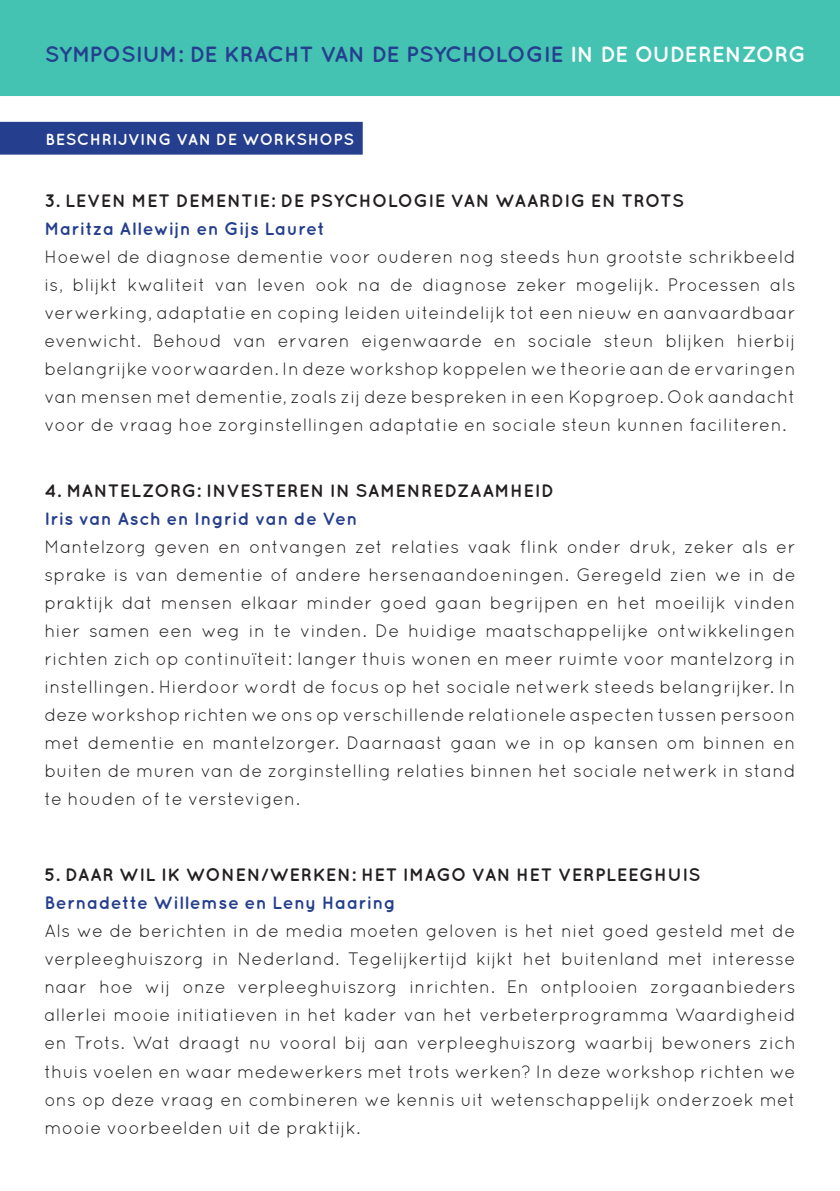
<style>
.page{position:relative;width:840px;height:1191px;background:#fff}
.page>*{position:absolute;margin:0;border:0;box-sizing:border-box;transform-origin:0 0}
.t1{font:700 22px "Quicksand";color:#253f8e}
.t2{font:18px/28px "Quicksand";letter-spacing:.02em;color:#231f20;text-align:justify}
.t3{font:700 18px "Quicksand";letter-spacing:.025em;color:#231f20}
.t4{font:700 18px "Quicksand";letter-spacing:.025em;color:#253f8e}
.t5{font:700 16px "Quicksand";letter-spacing:.035em;color:#fff}
.s1{color:#fff}
</style>
<div class="page">
<div style="left:0;top:0;width:839px;height:96px;background:#44c2b2"></div>
<div style="left:0;top:122px;width:362px;height:33px;background:#253f8e"></div>
<p class="t1" style="left:45px;top:41px;width:762px">SYMPOSIUM: DE KRACHT VAN DE PSYCHOLOGIE <span class="s1">IN DE OUDERENZORG</span></p>
<p class="t5" style="left:45px;top:130px;width:310px">BESCHRIJVING VAN DE WORKSHOPS</p>
<p class="t3" style="left:44px;top:189px;width:641px">3. LEVEN MET DEMENTIE: DE PSYCHOLOGIE VAN WAARDIG EN TROTS</p>
<p class="t4" style="left:44px;top:217px;width:282px">Maritza Allewijn en Gijs Lauret</p>
<p class="t2" style="left:44px;top:242px;width:752px">Hoewel de diagnose dementie voor ouderen nog steeds hun grootste schrikbeeld is, blijkt kwaliteit van leven ook na de diagnose zeker mogelijk. Processen als verwerking, adaptatie en coping leiden uiteindelijk tot een nieuw en aanvaardbaar evenwicht. Behoud van ervaren eigenwaarde en sociale steun blijken hierbij belangrijke voorwaarden. In deze workshop koppelen we theorie aan de ervaringen van mensen met dementie, zoals zij deze bespreken in een Kopgroep. Ook aandacht voor de vraag hoe zorginstellingen adaptatie en sociale steun kunnen faciliteren.</p>
<p class="t3" style="left:44px;top:480px;width:511px">4. MANTELZORG: INVESTEREN IN SAMENREDZAAMHEID</p>
<p class="t4" style="left:44px;top:508px;width:314px">Iris van Asch en Ingrid van de Ven</p>
<p class="t2" style="left:44px;top:533px;width:752px">Mantelzorg geven en ontvangen zet relaties vaak flink onder druk, zeker als er sprake is van dementie of andere hersenaandoeningen. Geregeld zien we in de praktijk dat mensen elkaar minder goed gaan begrijpen en het moeilijk vinden hier samen een weg in te vinden. De huidige maatschappelijke ontwikkelingen richten zich op continuïteit: langer thuis wonen en meer ruimte voor mantelzorg in instellingen. Hierdoor wordt de focus op het sociale netwerk steeds belangrijker. In deze workshop richten we ons op verschillende relationele aspecten tussen persoon met dementie en mantelzorger. Daarnaast gaan we in op kansen om binnen en buiten de muren van de zorginstelling relaties binnen het sociale netwerk in stand te houden of te verstevigen.</p>
<p class="t3" style="left:44px;top:864px;width:657px">5. DAAR WIL IK WONEN/WERKEN: HET IMAGO VAN HET VERPLEEGHUIS</p>
<p class="t4" style="left:44px;top:892px;width:353px">Bernadette Willemse en Leny Haaring</p>
<p class="t2" style="left:44px;top:917px;width:752px">Als we de berichten in de media moeten geloven is het niet goed gesteld met de verpleeghuiszorg in Nederland. Tegelijkertijd kijkt het buitenland met interesse naar hoe wij onze verpleeghuiszorg inrichten. En ontplooien zorgaanbieders allerlei mooie initiatieven in het kader van het verbeterprogramma Waardigheid en Trots. Wat draagt nu vooral bij aan verpleeghuiszorg waarbij bewoners zich thuis voelen en waar medewerkers met trots werken? In deze workshop richten we ons op deze vraag en combineren we kennis uit wetenschappelijk onderzoek met mooie voorbeelden uit de praktijk.</p>
</div>
